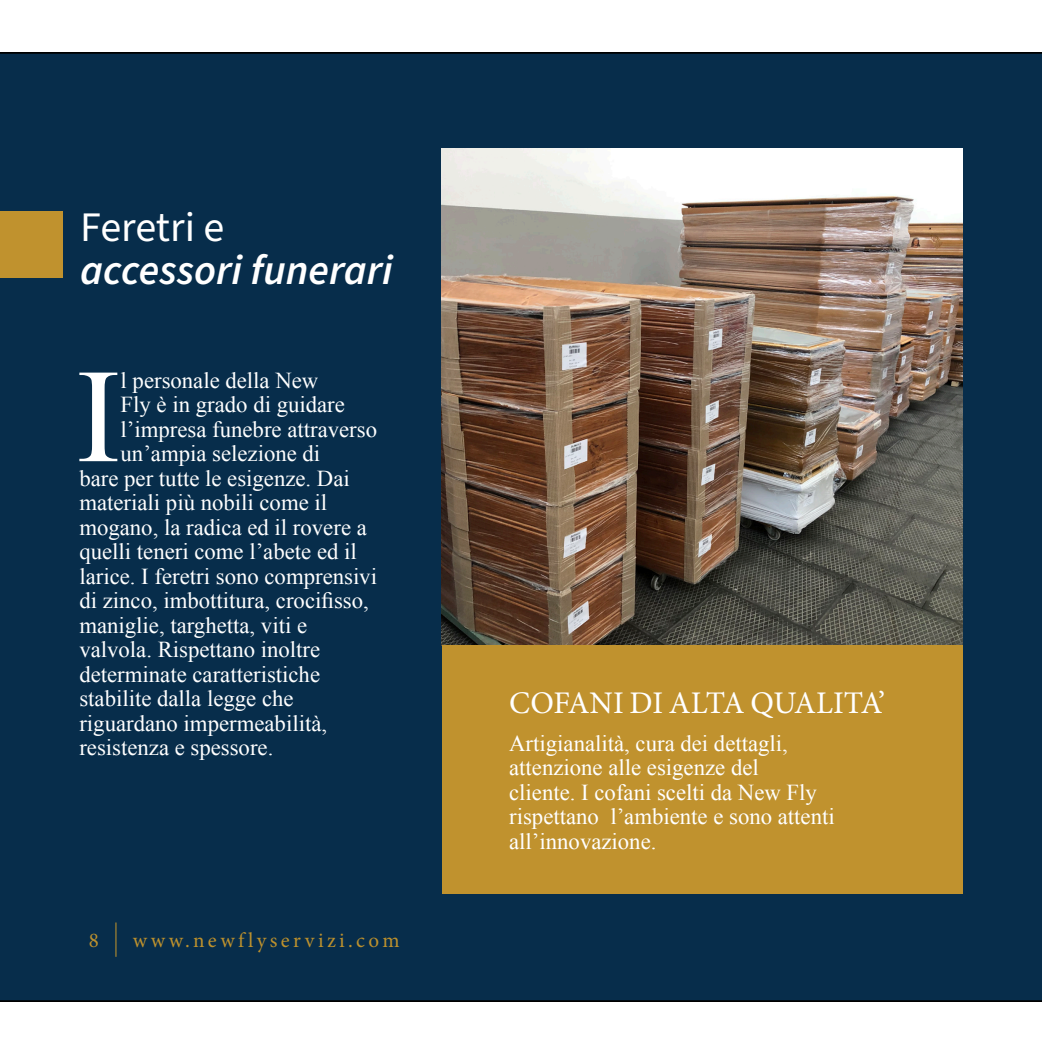
<style>
.page{position:relative;width:1042px;height:1042px;background:#fff}
.page>*{position:absolute;margin:0;border:0;box-sizing:border-box;transform-origin:0 0}
.Paragraf_with_DROP_C{font:133.7px "Times New Roman";color:#fff}
.Title_Page{font:italic 600 42px "Source Sans Pro";color:#fff}
.Title_Page-2{font:42px "Source Sans Pro";letter-spacing:-.005em;color:#fff}
.Name_Product_WHITE{font:31.5px "Minion Pro";letter-spacing:-.01em;color:#fff}
.Paragraf_with_DROP_C-2{font:22.75px "Times New Roman";color:#fff}
.Product_Description{font:22.75px/24.5px "Times New Roman";color:#fff}
.t1{font:21px "Minion Pro";letter-spacing:.16em;color:#bd912d}
</style>
<div class="page">
<div style="left:0;top:52px;width:1042px;height:949px;background:#072d4b"></div>
<img style="left:441px;top:149px;width:521px;height:496px">
<div style="left:441px;top:645px;width:521px;height:248px;background:#c0922e"></div>
<div style="left:0;top:211px;width:63px;height:67px;background:#c0922e"></div>
<hr style="left:115px;top:923px;width:1px;height:33px;background:#bd912d">
<p class="Title_Page-2" style="left:80px;top:199px;width:146px">Feretri e</p>
<p class="Title_Page" style="left:80px;top:241px;width:314px">accessori funerari</p>
<p class="Paragraf_with_DROP_C" style="left:76px;top:326px;width:46px">I</p>
<p class="Paragraf_with_DROP_C-2" style="left:121px;top:365px;width:199px">l personale della New</p>
<p class="Paragraf_with_DROP_C-2" style="left:121px;top:389px;width:226px">Fly è in grado di guidare</p>
<p class="Paragraf_with_DROP_C-2" style="left:121px;top:414px;width:258px">l’impresa funebre attraverso</p>
<p class="Paragraf_with_DROP_C-2" style="left:121px;top:438px;width:201px">un’ampia selezione di</p>
<p class="Paragraf_with_DROP_C-2" style="left:79px;top:463px;width:272px">bare per tutte le esigenze. Dai</p>
<p class="Paragraf_with_DROP_C-2" style="left:79px;top:487px;width:249px">materiali più nobili come il</p>
<p class="Paragraf_with_DROP_C-2" style="left:79px;top:512px;width:289px">mogano, la radica ed il rovere a</p>
<p class="Paragraf_with_DROP_C-2" style="left:79px;top:536px;width:279px">quelli teneri come l’abete ed il</p>
<p class="Paragraf_with_DROP_C-2" style="left:79px;top:561px;width:299px">larice. I feretri sono comprensivi</p>
<p class="Paragraf_with_DROP_C-2" style="left:79px;top:585px;width:291px">di zinco, imbottitura, crocifisso,</p>
<p class="Paragraf_with_DROP_C-2" style="left:79px;top:610px;width:229px">maniglie, targhetta, viti e</p>
<p class="Paragraf_with_DROP_C-2" style="left:79px;top:634px;width:242px">valvola. Rispettano inoltre</p>
<p class="Paragraf_with_DROP_C-2" style="left:79px;top:659px;width:242px">determinate caratteristiche</p>
<p class="Paragraf_with_DROP_C-2" style="left:79px;top:683px;width:216px">stabilite dalla legge che</p>
<p class="Paragraf_with_DROP_C-2" style="left:79px;top:708px;width:249px">riguardano impermeabilità,</p>
<p class="Paragraf_with_DROP_C-2" style="left:79px;top:732px;width:195px">resistenza e spessore.</p>
<p class="t1" style="left:89px;top:926px;width:12px">8</p>
<p class="t1" style="left:133px;top:926px;width:268px">www.newflyservizi.com</p>
<p class="Name_Product_WHITE" style="left:509px;top:681px;width:377px">COFANI DI ALTA QUALITA’</p>
<p class="Product_Description" style="left:509px;top:730px;width:327px">Artigianalità, cura dei dettagli, attenzione alle esigenze del<br>cliente. I cofani scelti da New Fly rispettano l’ambiente e sono attenti all’innovazione.</p>
</div>
